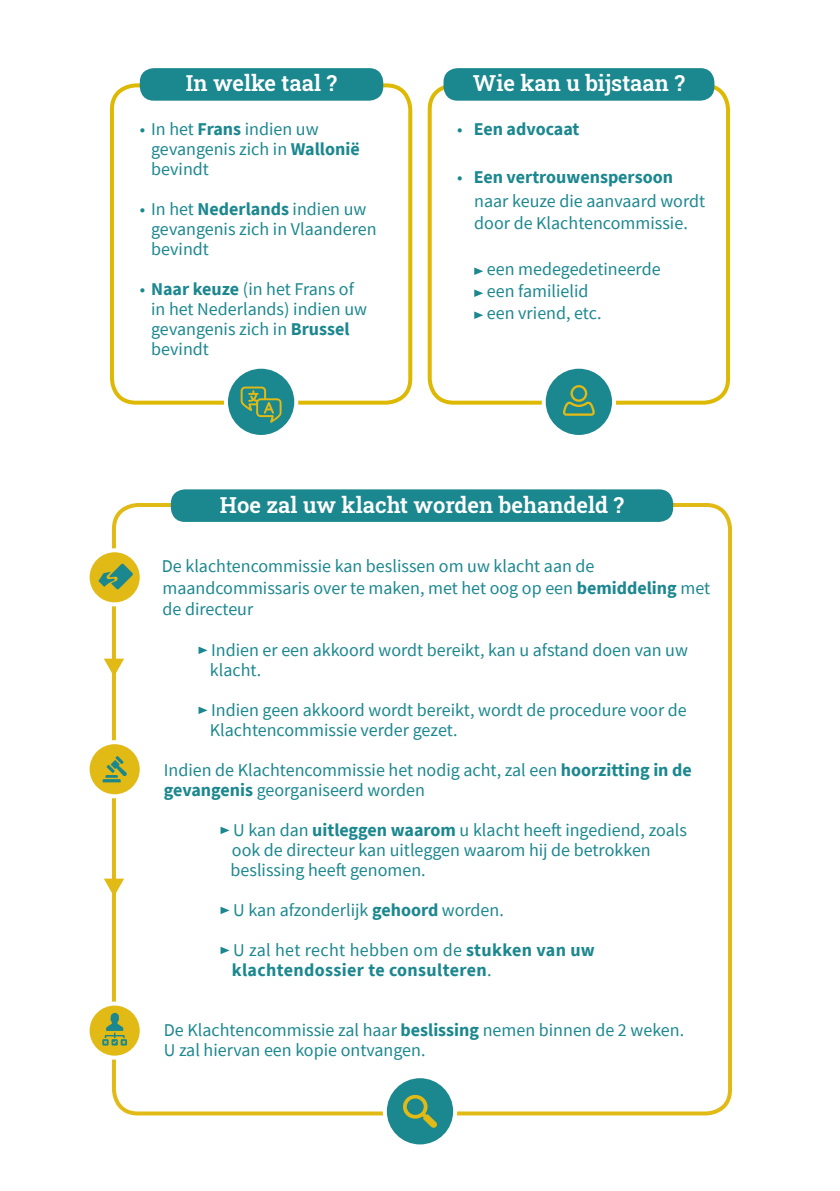
<style>
.page{position:relative;width:840px;height:1191px;background:#fff}
.page>*{position:absolute;margin:0;border:0;box-sizing:border-box;transform-origin:0 0}
.t1{font:600 22px "Roboto Slab";color:#fff}
.t2{font:18px/20px "Source Sans Pro";color:#1b878f}
.t3{font:700 18px/20px "Source Sans Pro";letter-spacing:.02em;color:#1b878f}
.t4{font:700 18px "Source Sans Pro";color:#1b878f}
.s1{font-weight:700}
.s2{font-weight:400}
</style>
<div class="page">
<div style="left:112px;top:503px;width:619px;height:612px;border:4px solid #e1ba15;border-radius:24px"></div>
<div style="left:110px;top:83px;width:302px;height:322px;border:4px solid #ddb903;border-radius:24px"></div>
<div style="left:427px;top:83px;width:302px;height:322px;border:4px solid #ddb903;border-radius:24px"></div>
<svg style="left:198px;top:646px;width:9px;height:8px"></svg>
<svg style="left:198px;top:706px;width:9px;height:8px"></svg>
<svg style="left:220px;top:826px;width:9px;height:8px"></svg>
<svg style="left:220px;top:906px;width:9px;height:8px"></svg>
<svg style="left:220px;top:946px;width:9px;height:8px"></svg>
<div style="left:171px;top:489px;width:501px;height:33px;background:#1b878f;border-radius:14px"></div>
<div style="left:140px;top:68px;width:243px;height:33px;background:#1b878f;border-radius:14px"></div>
<div style="left:443px;top:68px;width:271px;height:33px;background:#1b878f;border-radius:14px"></div>
<svg style="left:474px;top:267px;width:9px;height:8px"></svg>
<svg style="left:474px;top:289px;width:9px;height:8px"></svg>
<svg style="left:474px;top:311px;width:9px;height:8px"></svg>
<div style="left:226px;top:367px;width:70px;height:70px;background:#1b878f;border-radius:50%"></div>
<div style="left:224px;top:365px;width:74px;height:74px;border:4px solid #fff;border-radius:50%"></div>
<div style="left:543px;top:367px;width:70px;height:70px;background:#1b878f;border-radius:50%"></div>
<div style="left:541px;top:365px;width:74px;height:74px;border:4px solid #fff;border-radius:50%"></div>
<div style="left:384px;top:1076px;width:71px;height:70px;background:#1b878f;border-radius:50%"></div>
<div style="left:382px;top:1074px;width:75px;height:74px;border:4px solid #fff;border-radius:50%"></div>
<svg style="left:88px;top:550px;width:54px;height:54px"></svg>
<div style="left:86px;top:548px;width:58px;height:58px;border:4px solid #fff;border-radius:50%"></div>
<svg style="left:88px;top:742px;width:54px;height:54px;background:#e2c02e"></svg>
<div style="left:86px;top:740px;width:58px;height:58px;border:4px solid #fff;border-radius:50%"></div>
<svg style="left:88px;top:1003px;width:54px;height:54px"></svg>
<div style="left:86px;top:1001px;width:58px;height:58px;border:4px solid #fff;border-radius:50%"></div>
<svg style="left:403px;top:1094px;width:34px;height:33px"></svg>
<svg style="left:240px;top:386px;width:41px;height:37px"></svg>
<svg style="left:563px;top:385px;width:31px;height:31px"></svg>
<svg style="left:98px;top:563px;width:35px;height:26px"></svg>
<hr style="left:102px;top:779px;width:19px;height:3px;background:#1b878f">
<svg style="left:105px;top:756px;width:22px;height:21px"></svg>
<svg style="left:102px;top:1013px;width:25px;height:32px"></svg>
<svg style="left:104px;top:658px;width:20px;height:18px"></svg>
<svg style="left:104px;top:878px;width:20px;height:18px"></svg>
<p class="t1" style="left:186px;top:68px;width:152px">In welke taal ?</p>
<p class="t1" style="left:472px;top:68px;width:213px">Wie kan u bijstaan ?</p>
<p class="t2" style="left:151px;top:119px;width:210px;text-indent:-11px">• In het <span class="s1">Frans</span> indien uw gevangenis zich in <span class="s1">Wallonië </span>bevindt</p>
<p class="t2" style="left:151px;top:199px;width:227px;text-indent:-11px">• In het <span class="s1">Nederlands</span> indien uw gevangenis zich in Vlaanderen bevindt</p>
<p class="t2" style="left:151px;top:279px;width:217px;text-indent:-11px">• <span class="s1">Naar keuze</span> (in het Frans of in het Nederlands) indien uw gevangenis zich in <span class="s1">Brussel </span>bevindt</p>
<p class="t4" style="left:457px;top:117px;width:124px"><span class="s2">•</span> Een advocaat</p>
<p class="t2" style="left:474px;top:165px;width:232px;line-height:24px;text-indent:-17px">• <span class="s1">Een vertrouwenspersoon </span>naar keuze die aanvaard wordt</p>
<p class="t2" style="left:474px;top:213px;width:215px">door de Klachtencommissie.</p>
<p class="t2" style="left:486px;top:258px;width:175px;line-height:22px">een medegedetineerde een familielid<br>een vriend, etc.</p>
<p class="t1" style="left:220px;top:490px;width:405px">Hoe zal uw klacht worden behandeld ?</p>
<p class="t2" style="left:162px;top:555px;width:549px;line-height:21.6px">De klachtencommissie kan beslissen om uw klacht aan de maandcommissaris over te maken, met het oog op een <span class="s1">bemiddeling</span> met de directeur</p>
<p class="t2" style="left:210px;top:639px;width:479px">Indien er een akkoord wordt bereikt, kan u afstand doen van uw klacht.</p>
<p class="t2" style="left:210px;top:699px;width:478px">Indien geen akkoord wordt bereikt, wordt de procedure voor de<br>Klachtencommissie verder gezet.</p>
<p class="t2" style="left:164px;top:759px;width:529px">Indien de Klachtencommissie het nodig acht, zal een <span class="s1">hoorzitting in de gevangenis</span> georganiseerd worden</p>
<p class="t2" style="left:230px;top:819px;width:457px">U kan dan <span class="s1">uitleggen waarom</span> u klacht heeft ingediend, zoals ook de directeur kan uitleggen waarom hij de betrokken beslissing heeft genomen.</p>
<p class="t2" style="left:233px;top:899px;width:272px">U kan afzonderlijk <span class="s1">gehoord</span> worden.</p>
<p class="t3" style="left:232px;top:939px;width:364px"><span class="s2">U zal het recht hebben om de</span> stukken van uw klachtendossier te consulteren<span class="s2">.</span></p>
<p class="t2" style="left:164px;top:1019px;width:521px">De Klachtencommissie zal haar <span class="s1">beslissing</span> nemen binnen de 2 weken.<br>U zal hiervan een kopie ontvangen.</p>
</div>
